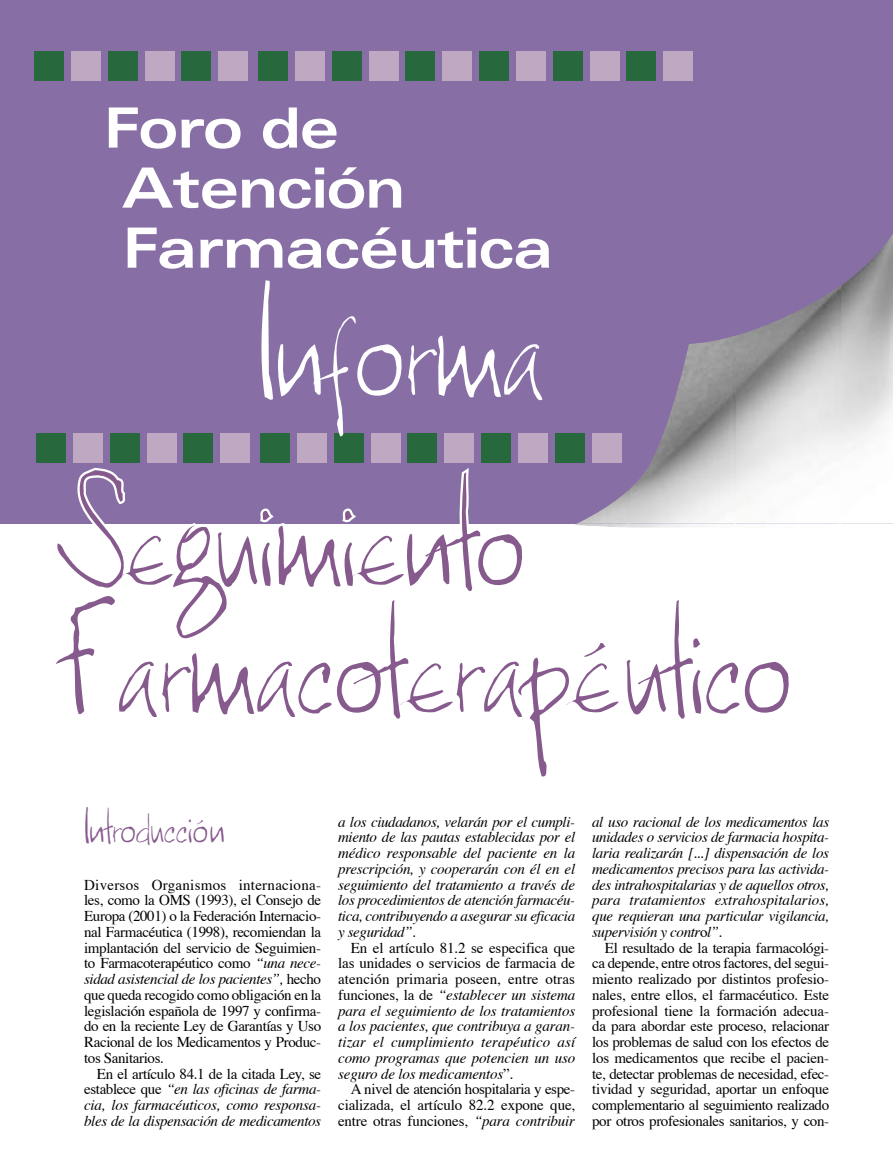
<style>
.page{position:relative;width:893px;height:1170px;background:#fff}
.page>*{position:absolute;margin:0;border:0;box-sizing:border-box;transform-origin:0 0}
.t1{font:147px "Ebu Script";color:#fff}
.t2{font:145.5px/127.5px "Ebu Script";color:#865a8d}
.t3{font:700 expanded 55.5px/60px "Univers";letter-spacing:-.02em;color:#fff}
.t4{font:45px "Ebu Script";color:#865a8d}
.t5{font:italic 15px/15.8px "Times";letter-spacing:-.025em;color:#000;text-align:justify}
.t6{font:15px/15.8px "Times";letter-spacing:-.025em;color:#000;text-align:justify}
.s1{font-style:italic}
.s2{font-style:normal}
</style>
<div class="page">
<div style="left:0;top:0;width:893px;height:523px;background:#876fa5"></div>
<img style="left:840px;top:234px;width:53px;height:229px">
<img style="left:735px;top:286px;width:105px;height:177px">
<img style="left:651px;top:336px;width:84px;height:127px">
<div style="left:34px;top:51px;width:29px;height:29px;background:#27683c"></div>
<div style="left:71px;top:51px;width:29px;height:29px;background:#bea8c2"></div>
<div style="left:109px;top:51px;width:29px;height:29px;background:#27683c"></div>
<div style="left:145px;top:51px;width:30px;height:29px;background:#bea8c2"></div>
<div style="left:181px;top:51px;width:29px;height:29px;background:#27683c"></div>
<div style="left:218px;top:51px;width:29px;height:29px;background:#bea8c2"></div>
<div style="left:258px;top:51px;width:29px;height:29px;background:#27683c"></div>
<div style="left:295px;top:51px;width:29px;height:29px;background:#bea8c2"></div>
<div style="left:332px;top:51px;width:30px;height:29px;background:#27683c"></div>
<div style="left:369px;top:51px;width:30px;height:29px;background:#bea8c2"></div>
<div style="left:405px;top:51px;width:29px;height:29px;background:#27683c"></div>
<div style="left:442px;top:51px;width:29px;height:29px;background:#bea8c2"></div>
<div style="left:479px;top:51px;width:29px;height:29px;background:#27683c"></div>
<div style="left:516px;top:51px;width:29px;height:29px;background:#bea8c2"></div>
<div style="left:554px;top:51px;width:29px;height:29px;background:#27683c"></div>
<div style="left:590px;top:51px;width:30px;height:29px;background:#bea8c2"></div>
<div style="left:626px;top:51px;width:30px;height:29px;background:#27683c"></div>
<div style="left:663px;top:51px;width:29px;height:29px;background:#bea8c2"></div>
<div style="left:36px;top:433px;width:29px;height:29px;background:#27683c"></div>
<div style="left:73px;top:433px;width:29px;height:29px;background:#bea8c2"></div>
<div style="left:111px;top:433px;width:29px;height:29px;background:#27683c"></div>
<div style="left:148px;top:433px;width:29px;height:29px;background:#bea8c2"></div>
<div style="left:183px;top:433px;width:30px;height:29px;background:#27683c"></div>
<div style="left:220px;top:433px;width:30px;height:29px;background:#bea8c2"></div>
<div style="left:260px;top:433px;width:29px;height:29px;background:#27683c"></div>
<div style="left:297px;top:433px;width:29px;height:29px;background:#bea8c2"></div>
<div style="left:335px;top:433px;width:29px;height:29px;background:#27683c"></div>
<div style="left:372px;top:433px;width:29px;height:29px;background:#bea8c2"></div>
<div style="left:407px;top:433px;width:30px;height:29px;background:#27683c"></div>
<div style="left:444px;top:433px;width:29px;height:29px;background:#bea8c2"></div>
<div style="left:481px;top:433px;width:30px;height:29px;background:#27683c"></div>
<div style="left:518px;top:433px;width:29px;height:29px;background:#bea8c2"></div>
<div style="left:556px;top:433px;width:29px;height:29px;background:#27683c"></div>
<div style="left:593px;top:433px;width:29px;height:29px;background:#bea8c2"></div>
<svg style="left:48px;top:463px;width:845px;height:65px"></svg>
<h3 class="t3" style="left:122px;top:97px;width:433px;text-indent:-17px">Foro de<br>Atención<br>Farmacéutica</h3>
<h1 class="t1" style="left:257px;top:258px;width:288px">Informa</h1>
<h2 class="t2" style="left:68px;top:470px;width:725px">Seguimiento<br>Farmacoterapéutico</h2>
<h3 class="t4" style="left:84px;top:800px;width:143px">Introducción</h3>
<p class="t6" style="left:84px;top:877px;width:239px">Diversos Organismos internaciona&shy;les, como la OMS (1993), el Consejo de Europa (2001) o la Federación Internacio&shy;nal Farmacéutica (1998), recomiendan la implantación del servicio de Seguimien&shy;to Farmacoterapéutico como <span class="s1">“una nece&shy;sidad asistencial de los pacientes”,</span> hecho que queda recogido como obligación en la legislación española de 1997 y confirma&shy;do en la reciente Ley de Garantías y Uso Racional de los Medicamentos y Produc&shy;tos Sanitarios.</p>
<p class="t5" style="left:84px;top:1066px;width:239px;text-indent:13px"><span class="s2">En el artículo 84.1 de la citada Ley, se establece que</span> “en las oficinas de farma&shy;cia, los farmacéuticos, como responsa&shy;bles de la dispensación de medicamentos</p>
<p class="t5" style="left:338px;top:814px;width:239px">a los ciudadanos, velarán por el cumpli&shy;miento de las pautas establecidas por el médico responsable del paciente en la prescripción, y cooperarán con él en el seguimiento del tratamiento a través de los procedimientos de atención farmacéu&shy;tica, contribuyendo a asegurar su eficacia y seguridad”<span class="s2">.</span></p>
<p class="t5" style="left:338px;top:940px;width:239px;text-indent:13px"><span class="s2">En el artículo 81.2 se especifica que las unidades o servicios de farmacia de atención primaria poseen, entre otras funciones, la de</span> “establecer un sistema para el seguimiento de los tratamientos a los pacientes, que contribuya a garan&shy;tizar el cumplimiento terapéutico así como programas que potencien un uso seguro de los medicamentos<span class="s2">”.</span></p>
<p class="t6" style="left:338px;top:1082px;width:239px;text-indent:13px">A nivel de atención hospitalaria y espe&shy;cializada, el artículo 82.2 expone que, entre otras funciones, <span class="s1">“para contribuir</span></p>
<p class="t5" style="left:592px;top:814px;width:239px">al uso racional de los medicamentos las unidades o servicios de farmacia hospita&shy;laria realizarán [...] dispensación de los medicamentos precisos para las activida&shy;des intrahospitalarias y de aquellos otros, para tratamientos extrahospitalarios, que requieran una particular vigilancia, supervisión y contr<span class="s2">o</span>l”<span class="s2">.</span></p>
<p class="t6" style="left:592px;top:940px;width:239px;text-indent:13px">El resultado de la terapia farmacológi&shy;ca depende, entre otros factores, del segui&shy;miento realizado por distintos profesio&shy;nales, entre ellos, el farmacéutico. Este profesional tiene la formación adecua&shy;da para abordar este proceso, relacionar los problemas de salud con los efectos de los medicamentos que recibe el pacien&shy;te, detectar problemas de necesidad, efec&shy;tividad y seguridad, aportar un enfoque complementario al seguimiento realizado por otros profesionales sanitarios, y con-</p>
</div>
